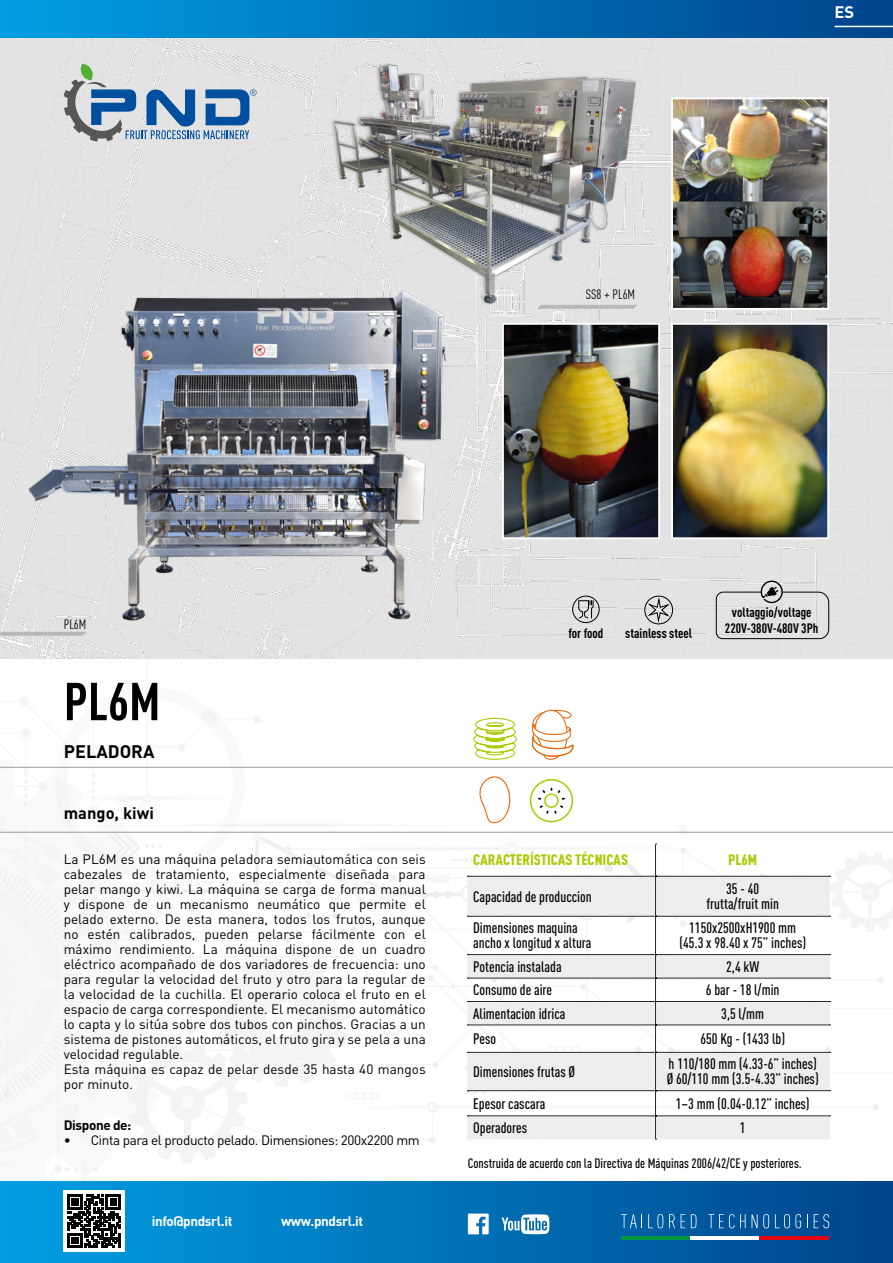
<style>
.page{position:relative;width:893px;height:1263px;background:#fff}
.page>*{position:absolute;margin:0;border:0;box-sizing:border-box;transform-origin:0 0}
.t1{font:700 condensed 52.5px "DIN Pro";color:#000}
.t2{font:700 18px "DIN Pro";color:#000}
.t3{font:700 16.5px "DIN Pro";color:#000}
.t4{font:700 16.5px "DIN Pro";color:#fff}
.t5{font:500 condensed 15px/15px "DIN Pro";color:#000;text-align:center}
.t6{font:900 condensed 15px "DIN Pro";color:#afca0b}
.t7{font:13.5px/15px "DIN Pro";color:#000}
.t8{font:500 condensed 13.5px "DIN Pro";color:#000}
.t9{font:700 condensed 13.5px/16.2px "DIN Pro";color:#000;text-align:center}
.t10{font:13.5px "DIN Pro";letter-spacing:-.03em;color:#000}
.t11{font:700 13.5px "DIN Pro";letter-spacing:-.03em;color:#fff}
.t12{font:condensed 13.5px "DIN Pro";color:#000}
.t13{font:700 13.5px "DIN Pro";letter-spacing:-.03em;color:#000}
</style>
<div class="page">
<img style="left:0;top:37px;width:893px;height:1145px">
<svg style="left:64px;top:64px;width:193px;height:78px"></svg>
<div style="left:0;top:0;width:893px;height:37px;background:linear-gradient(to right,#009fe3,#00458c)"></div>
<hr style="left:834px;top:26px;width:59px;height:1px;background:#fff">
<div style="left:0;top:1182px;width:893px;height:81px;background:linear-gradient(to right,#07a2e4,#00448c)"></div>
<div style="left:64px;top:1191px;width:61px;height:61px;background:#fff"></div>
<svg style="left:67px;top:1194px;width:54px;height:54px"></svg>
<svg style="left:468px;top:1213px;width:21px;height:21px"></svg>
<svg style="left:502px;top:1214px;width:47px;height:20px"></svg>
<hr style="left:621px;top:1236px;width:70px;height:3px;background:#009641">
<hr style="left:690px;top:1236px;width:70px;height:3px;background:#fff">
<hr style="left:759px;top:1236px;width:70px;height:3px;background:#e30613">
<svg style="left:621px;top:1214px;width:21px;height:14px"></svg>
<svg style="left:648px;top:1214px;width:15px;height:14px"></svg>
<svg style="left:669px;top:1214px;width:6px;height:14px"></svg>
<svg style="left:681px;top:1214px;width:4px;height:14px"></svg>
<svg style="left:691px;top:1214px;width:5px;height:14px"></svg>
<svg style="left:708px;top:1214px;width:38px;height:14px"></svg>
<svg style="left:752px;top:1214px;width:17px;height:14px"></svg>
<svg style="left:775px;top:1214px;width:26px;height:14px"></svg>
<svg style="left:807px;top:1214px;width:1px;height:14px"></svg>
<svg style="left:814px;top:1214px;width:15px;height:14px"></svg>
<hr style="left:0;top:767px;width:893px;height:1px;background:#9d9d9c">
<hr style="left:0;top:832px;width:893px;height:1px;background:#9d9d9c">
<svg style="left:473px;top:717px;width:44px;height:43px"></svg>
<svg style="left:715px;top:581px;width:115px;height:59px"></svg>
<svg style="left:644px;top:595px;width:29px;height:30px"></svg>
<div style="left:572px;top:596px;width:27px;height:27px;border:1px solid #000;border-radius:50%"></div>
<svg style="left:578px;top:599px;width:16px;height:20px"></svg>
<svg style="left:475px;top:776px;width:36px;height:48px"></svg>
<svg style="left:530px;top:660px;width:46px;height:100px"></svg>
<svg style="left:529px;top:778px;width:45px;height:45px"></svg>
<img style="left:21px;top:272px;width:425px;height:381px">
<img style="left:674px;top:100px;width:152px;height:207px">
<div style="left:671px;top:97px;width:158px;height:213px;border:2px solid #fff"></div>
<img style="left:505px;top:326px;width:152px;height:210px">
<div style="left:502px;top:323px;width:158px;height:216px;border:2px solid #fff"></div>
<img style="left:674px;top:326px;width:152px;height:210px">
<div style="left:671px;top:323px;width:158px;height:216px;border:2px solid #fff"></div>
<img style="left:326px;top:52px;width:316px;height:258px">
<svg style="left:0;top:631px;width:87px;height:6px"></svg>
<svg style="left:537px;top:304px;width:100px;height:6px"></svg>
<svg style="left:467px;top:844px;width:364px;height:296px"></svg>
<p class="t12" style="left:586px;top:285px;width:51px">SS8 + PL6M</p>
<p class="t4" style="left:834px;top:1px;width:21px">ES</p>
<p class="t12" style="left:64px;top:615px;width:24px">PL6M</p>
<h1 class="t1" style="left:64px;top:662px;width:98px">PL6M</h1>
<h2 class="t2" style="left:64px;top:740px;width:92px">PELADORA</h2>
<p class="t3" style="left:64px;top:802px;width:92px">mango, kiwi</p>
<p class="t7" style="left:64px;top:851px;width:363px">La PL6M es una máquina peladora semiautomática con seis cabezales de tratamiento, especialmente diseñada para pelar mango y kiwi. La máquina se carga de forma manual y dispone de un mecanismo neumático que permite el pelado externo. De esta manera, todos los frutos, aunque no estén calibrados, pueden pelarse fácilmente con el máximo rendimiento. La máquina dispone de un cuadro eléctrico acompañado de dos variadores de frecuencia: uno para regular la velocidad del fruto y otro para la regular de la velocidad de la cuchilla. El operario coloca el fruto en el espacio de carga correspondiente. El mecanismo automático lo capta y lo sitúa sobre dos tubos con pinchos. Gracias a un sistema de pistones automáticos, el fruto gira y se pela a una velocidad regulable.<br>Esta máquina es capaz de pelar desde 35 hasta 40 mangos por minuto.</p>
<p class="t13" style="left:64px;top:1116px;width:69px">Dispone de:</p>
<p class="t10" style="left:64px;top:1131px;width:357px">• Cinta para el producto pelado. Dimensiones: 200x2200 mm</p>
<p class="t11" style="left:152px;top:1211px;width:82px">info@pndsrl.it</p>
<p class="t11" style="left:281px;top:1211px;width:84px">www.pndsrl.it</p>
<p class="t9" style="left:568px;top:624px;width:37px">for food</p>
<p class="t9" style="left:625px;top:624px;width:68px">stainless steel</p>
<p class="t9" style="left:725px;top:603px;width:95px">voltaggio/voltage<br>220V-380V-480V 3Ph</p>
<p class="t6" style="left:473px;top:848px;width:156px">CARACTERÍSTICAS TÉCNICAS</p>
<p class="t6" style="left:728px;top:848px;width:31px">PL6M</p>
<p class="t5" style="left:473px;top:887px;width:120px">Capacidad de produccion</p>
<p class="t5" style="left:706px;top:880px;width:74px">35 - 40 frutta/fruit min</p>
<p class="t5" style="left:473px;top:919px;width:120px;text-align:left">Dimensiones maquina ancho x longitud x altura</p>
<p class="t5" style="left:679px;top:919px;width:128px">1150x2500xH1900 mm (45.3 x 98.40 x 75” inches)</p>
<p class="t5" style="left:473px;top:957px;width:90px">Potencia instalada</p>
<p class="t5" style="left:726px;top:957px;width:35px">2,4 kW</p>
<p class="t5" style="left:473px;top:981px;width:80px">Consumo de aire</p>
<p class="t5" style="left:706px;top:981px;width:75px">6 bar - 18 l/min</p>
<p class="t5" style="left:473px;top:1004px;width:94px">Alimentacion idrica</p>
<p class="t5" style="left:721px;top:1004px;width:44px">3,5 l/mm</p>
<p class="t5" style="left:473px;top:1030px;width:24px">Peso</p>
<p class="t5" style="left:700px;top:1030px;width:86px">650 Kg - (1433 lb)</p>
<p class="t5" style="left:473px;top:1063px;width:103px">Dimensiones frutas Ø</p>
<p class="t5" style="left:667px;top:1055px;width:153px;text-align:left">h 110/180 mm (4.33-6” inches)<br>Ø 60/110 mm (3.5-4.33” inches)</p>
<p class="t5" style="left:473px;top:1094px;width:74px">Epesor cascara</p>
<p class="t5" style="left:676px;top:1094px;width:135px">1–3 mm (0.04-0.12” inches)</p>
<p class="t5" style="left:473px;top:1119px;width:55px">Operadores</p>
<p class="t5" style="left:740px;top:1119px;width:7px">1</p>
<p class="t8" style="left:468px;top:1153px;width:335px">Construida de acuerdo con la Directiva de Máquinas 2006/42/CE y posteriores.</p>
</div>
